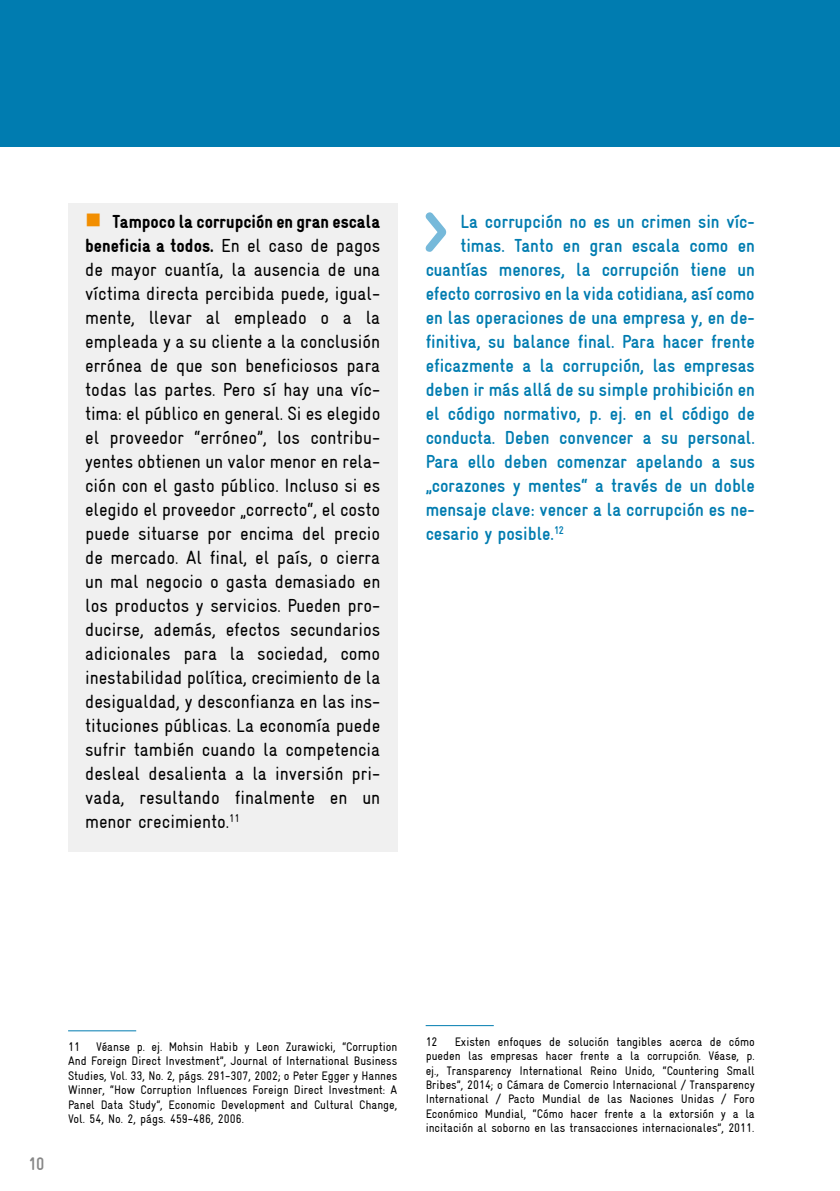
<style>
.page{position:relative;width:840px;height:1191px;background:#fff}
.page>*{position:absolute;margin:0;border:0;box-sizing:border-box;transform-origin:0 0}
.t1{font:condensed 19px/24px "Gravur";color:#000;text-align:justify}
.t2{font:700 condensed 19px "Gravur";color:#007cb0}
.t3{font:700 condensed 18px "Gravur";color:#878787}
.t4{font:condensed 12.4px/14.4px "Gravur";color:#000;text-align:justify}
.s1{font-weight:900}
</style>
<div class="page">
<div style="left:0;top:0;width:839px;height:147px;background:#007cb0"></div>
<div style="left:68px;top:204px;width:329px;height:648px;background:#f0f0f0"></div>
<hr style="left:68px;top:1030px;width:68px;height:1px;background:#007cb0">
<hr style="left:425px;top:1025px;width:68px;height:1px;background:#007cb0">
<svg style="left:425px;top:212px;width:21px;height:40px"></svg>
<p class="t1" style="left:85px;top:209px;width:296px;text-indent:27px"><span class="s1">Tampoco la corrupción en gran escala beneficia a todos.</span> En el caso de pagos de mayor cuantía, la ausencia de una víctima directa percibida puede, igual&shy;mente, llevar al empleado o a la empleada y a su cliente a la conclusión errónea de que son beneficiosos para todas las partes. Pero sí hay una víc&shy;tima: el público en general. Si es elegido el proveedor “erróneo”, los contribu&shy;yentes obtienen un valor menor en rela&shy;ción con el gasto público. Incluso si es elegido el proveedor „correcto“, el costo puede situarse por encima del precio de mercado. Al final, el país, o cierra un mal negocio o gasta demasiado en los productos y servicios. Pueden pro&shy;ducirse, además, efectos secundarios adicionales para la sociedad, como inestabilidad política, crecimiento de la desigualdad, y desconfianza en las ins&shy;tituciones públicas. La economía puede sufrir también cuando la competencia desleal desalienta a la inversión pri&shy;vada, resultando finalmente en un menor crecimiento.<sup>11</sup></p>
<p class="t2" style="left:460px;top:211px;width:296px">La corrupción no es un crimen sin víc-</p>
<p class="t2" style="left:460px;top:235px;width:296px">timas. Tanto en gran escala como en</p>
<p class="t2" style="left:425px;top:259px;width:330px">cuantías menores, la corrupción tiene un</p>
<p class="t2" style="left:425px;top:283px;width:330px">efecto corrosivo en la vida cotidiana, así como</p>
<p class="t2" style="left:425px;top:307px;width:330px">en las operaciones de una empresa y, en de-</p>
<p class="t2" style="left:425px;top:331px;width:330px">finitiva, su balance final. Para hacer frente</p>
<p class="t2" style="left:425px;top:355px;width:330px">eficazmente a la corrupción, las empresas</p>
<p class="t2" style="left:425px;top:379px;width:330px">deben ir más allá de su simple prohibición en</p>
<p class="t2" style="left:425px;top:403px;width:330px">el código normativo, p. ej. en el código de</p>
<p class="t2" style="left:425px;top:427px;width:330px">conducta. Deben convencer a su personal.</p>
<p class="t2" style="left:425px;top:451px;width:330px">Para ello deben comenzar apelando a sus</p>
<p class="t2" style="left:425px;top:475px;width:330px">„corazones y mentes“ a través de un doble</p>
<p class="t2" style="left:425px;top:499px;width:330px">mensaje clave: vencer a la corrupción es ne-</p>
<p class="t2" style="left:425px;top:523px;width:140px">cesario y posible.<sup>12</sup></p>
<p class="t3" style="left:28px;top:1154px;width:18px">10</p>
<p class="t4" style="left:68px;top:1039px;width:330px;text-indent:28px">Véanse p. ej. Mohsin Habib y Leon Zurawicki, “Corruption And Foreign Direct Investment”, Journal of International Business Studies, Vol. 33, No. 2, págs. 291-307, 2002; o Peter Egger y Hannes Winner, “How Corruption Influences Foreign Direct Investment: A Panel Data Study”, Economic Development and Cultural Change, Vol. 54, No. 2, págs. 459-486, 2006.</p>
<p class="t4" style="left:68px;top:1039px;width:13px">11</p>
<p class="t4" style="left:425px;top:1034px;width:330px;text-indent:29px">Existen enfoques de solución tangibles acerca de cómo pueden las empresas hacer frente a la corrupción. Véase, p. ej., Transparency International Reino Unido, “Countering Small Bribes”, 2014; o Cámara de Comercio Internacional / Transparency International / Pacto Mundial de las Naciones Unidas / Foro Económico Mundial, “Cómo hacer frente a la extorsión y a la incitación al soborno en las transacciones internacionales”, 2011.</p>
<p class="t4" style="left:425px;top:1034px;width:13px">12</p>
</div>
